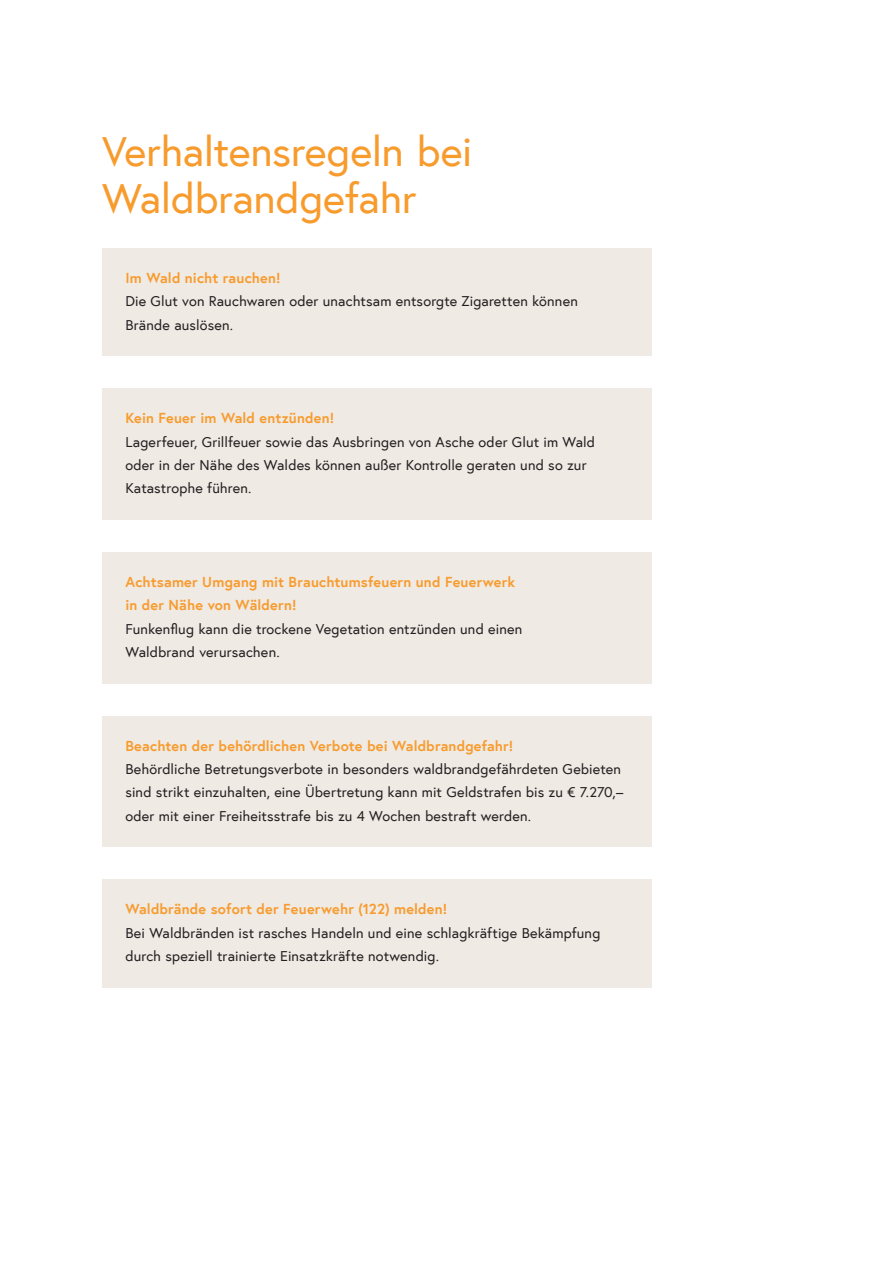
<style>
.page{position:relative;width:893px;height:1263px;background:#fff}
.page>*{position:absolute;margin:0;border:0;box-sizing:border-box;transform-origin:0 0}
.t1{font:42px/46.8px "Europa Austria";letter-spacing:-.005em;color:#f89b2d}
.t2{font:14.4px/23.4px "Europa Austria";letter-spacing:.01em;color:#231f20}
.t3{font:700 14.4px/23.4px "Europa Austria";letter-spacing:.01em;color:#f89b2d}
</style>
<div class="page">
<div style="left:102px;top:716px;width:549px;height:61px;background:#efeae4"></div>
<div style="left:102px;top:739px;width:549px;height:108px;background:#efeae4"></div>
<div style="left:102px;top:248px;width:549px;height:61px;background:#efeae4"></div>
<div style="left:102px;top:271px;width:549px;height:85px;background:#efeae4"></div>
<div style="left:102px;top:552px;width:549px;height:85px;background:#efeae4"></div>
<div style="left:102px;top:599px;width:549px;height:84px;background:#efeae4"></div>
<div style="left:102px;top:880px;width:549px;height:61px;background:#efeae4"></div>
<div style="left:102px;top:903px;width:549px;height:84px;background:#efeae4"></div>
<div style="left:102px;top:388px;width:549px;height:62px;background:#efeae4"></div>
<div style="left:102px;top:412px;width:549px;height:108px;background:#efeae4"></div>
<h1 class="t1" style="left:102px;top:127px;width:372px">Verhaltensregeln bei<br>Waldbrandgefahr</h1>
<p class="t3" style="left:125px;top:266px;width:157px">Im Wald nicht rauchen!</p>
<p class="t2" style="left:125px;top:289px;width:454px">Die Glut von Rauchwaren oder unachtsam entsorgte Zigaretten können<br>Brände auslösen.</p>
<p class="t3" style="left:125px;top:406px;width:210px">Kein Feuer im Wald entzünden!</p>
<p class="t2" style="left:125px;top:429px;width:471px">Lagerfeuer, Grillfeuer sowie das Ausbringen von Asche oder Glut im Wald oder in der Nähe des Waldes können außer Kontrolle geraten und so zur<br>Katastrophe führen.</p>
<p class="t3" style="left:125px;top:570px;width:391px">Achtsamer Umgang mit Brauchtumsfeuern und Feuerwerk in der Nähe von Wäldern!</p>
<p class="t2" style="left:125px;top:617px;width:398px">Funkenflug kann die trockene Vegetation entzünden und einen<br>Waldbrand verursachen.</p>
<p class="t3" style="left:125px;top:733px;width:389px">Beachten der behördlichen Verbote bei Waldbrandgefahr!</p>
<p class="t2" style="left:125px;top:757px;width:499px">Behördliche Betretungsverbote in besonders waldbrandgefährdeten Gebieten sind strikt einzuhalten, eine Übertretung kann mit Geldstrafen bis zu € 7.270,– oder mit einer Freiheitsstrafe bis zu 4 Wochen bestraft werden.</p>
<p class="t3" style="left:125px;top:897px;width:323px">Waldbrände sofort der Feuerwehr (122) melden!</p>
<p class="t2" style="left:125px;top:921px;width:476px">Bei Waldbränden ist rasches Handeln und eine schlagkräftige Bekämpfung durch speziell trainierte Einsatzkräfte notwendig.</p>
</div>
